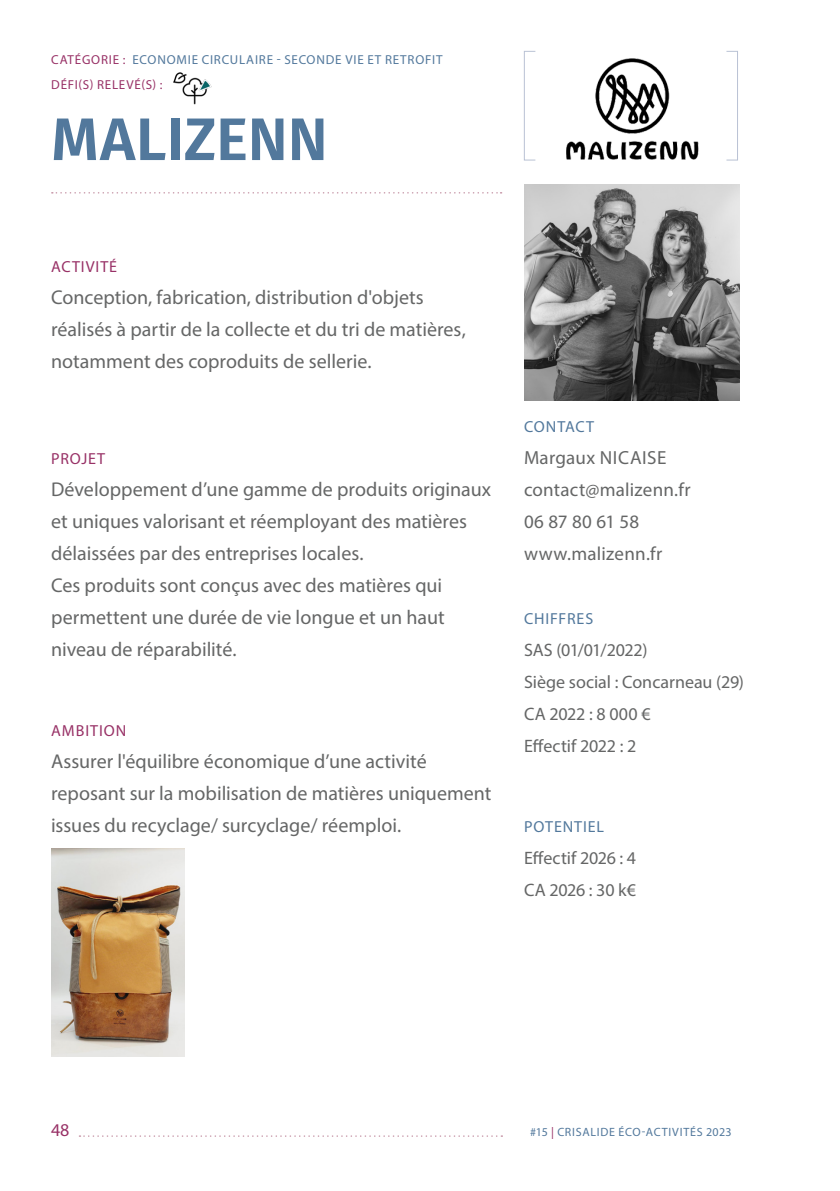
<style>
.page{position:relative;width:840px;height:1191px;background:#fff}
.page>*{position:absolute;margin:0;border:0;box-sizing:border-box;transform-origin:0 0}
.TITRE_DE_FICHE{font:600 60px "Fira Sans";color:#52789c}
.Texte_courant{font:20px/32px "Myriad Pro";color:#656666}
.Infos_Col__droite{font:19px "Myriad Pro";letter-spacing:.01em;color:#656666}
.Infos_Col__droite-2{font:18px "Myriad Pro";letter-spacing:-.005em;color:#656666}
.t1{font:18px "Myriad Pro";color:#983166}
.Titre_Para__Violet{font:16px "Myriad Pro";letter-spacing:.06em;color:#983166}
.Titre_Para__Bleu{font:16px "Myriad Pro";letter-spacing:.055em;color:#52789c}
.Infos_Col__droite-3{font:16px "Myriad Pro";letter-spacing:.055em;color:#52789c}
.Titre_Para__Bleu-2{font:13px "Myriad Pro";letter-spacing:.06em;color:#52789c}
.t2{font:13px/25.4px "Myriad Pro";letter-spacing:.06em;color:#983166}
.t3{font:12px "Myriad Pro";letter-spacing:.06em;color:#52789c}
.s1{color:#983166}
</style>
<div class="page">
<svg style="left:79px;top:1135px;width:423px;height:1px"></svg>
<div style="left:523px;top:51px;width:12px;height:109px;border:1px solid #b9c2d4"></div>
<img style="left:566px;top:59px;width:132px;height:101px">
<img style="left:173px;top:72px;width:39px;height:33px">
<img style="left:524px;top:185px;width:215px;height:215px">
<img style="left:51px;top:848px;width:134px;height:208px">
<svg style="left:52px;top:192px;width:449px;height:2px"></svg>
<p class="t2" style="left:51px;top:47px;width:113px">CATÉGORIE :<br>DÉFI(S) RELEVÉ(S) :</p>
<p class="TITRE_DE_FICHE" style="left:51px;top:90px;width:278px">MALIZENN</p>
<p class="Titre_Para__Bleu-2" style="left:132px;top:52px;width:311px">ECONOMIE CIRCULAIRE - SECONDE VIE ET RETROFIT</p>
<p class="Titre_Para__Violet" style="left:51px;top:257px;width:67px">ACTIVITÉ</p>
<p class="Texte_courant" style="left:51px;top:281px;width:416px">Conception, fabrication, distribution d'objets réalisés à partir de la collecte et du tri de matières, notamment des coproduits de sellerie.</p>
<p class="Titre_Para__Violet" style="left:51px;top:449px;width:55px">PROJET</p>
<p class="Texte_courant" style="left:51px;top:473px;width:441px">Développement d’une gamme de produits originaux et uniques valorisant et réemployant des matières délaissées par des entreprises locales.</p>
<p class="Texte_courant" style="left:51px;top:569px;width:395px">Ces produits sont conçus avec des matières qui permettent une durée de vie longue et un haut niveau de réparabilité.</p>
<p class="Titre_Para__Violet" style="left:51px;top:721px;width:76px">AMBITION</p>
<p class="Texte_courant" style="left:51px;top:745px;width:441px">Assurer l'équilibre économique d’une activité reposant sur la mobilisation de matières uniquement issues du recyclage/ surcyclage/ réemploi.</p>
<p class="Titre_Para__Bleu" style="left:524px;top:417px;width:71px">CONTACT</p>
<p class="Infos_Col__droite" style="left:523px;top:446px;width:144px">Margaux NICAISE</p>
<p class="Infos_Col__droite" style="left:523px;top:478px;width:168px">contact@malizenn.fr</p>
<p class="Infos_Col__droite" style="left:523px;top:510px;width:116px">06 87 80 61 58</p>
<p class="Infos_Col__droite" style="left:523px;top:542px;width:140px">www.malizenn.fr</p>
<p class="Infos_Col__droite-3" style="left:524px;top:609px;width:70px">CHIFFRES</p>
<p class="Infos_Col__droite-2" style="left:523px;top:639px;width:125px">SAS (01/01/2022)</p>
<p class="Infos_Col__droite-2" style="left:523px;top:671px;width:221px">Siège social : Concarneau (29)</p>
<p class="Infos_Col__droite-2" style="left:523px;top:703px;width:128px">CA 2022 : 8 000 €</p>
<p class="Infos_Col__droite-2" style="left:523px;top:735px;width:114px">Effectif 2022 : 2</p>
<p class="Titre_Para__Bleu" style="left:524px;top:817px;width:81px">POTENTIEL</p>
<p class="Infos_Col__droite-2" style="left:523px;top:847px;width:114px">Effectif 2026 : 4</p>
<p class="Infos_Col__droite-2" style="left:523px;top:879px;width:113px">CA 2026 : 30 k€</p>
<p class="t1" style="left:51px;top:1119px;width:20px">48</p>
<p class="t3" style="left:529px;top:1125px;width:203px">#15 <span class="s1">|</span> CRISALIDE ÉCO-ACTIVITÉS 2023</p>
</div>
